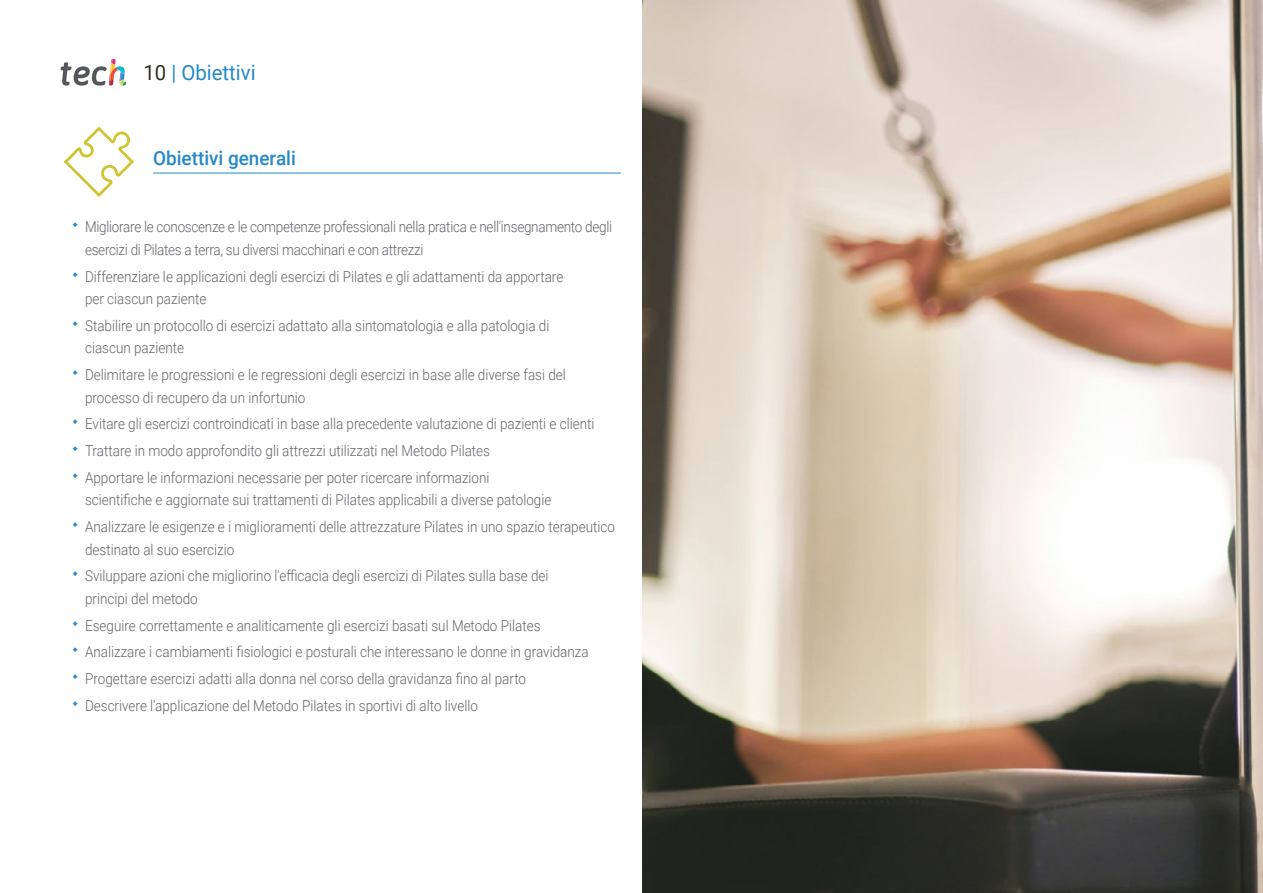
<style>
.page{position:relative;width:1263px;height:893px;background:#fff}
.page>*{position:absolute;margin:0;border:0;box-sizing:border-box;transform-origin:0 0}
.t1{font:21px "Roboto";color:#2488c9}
.t2{font:500 19.5px "Roboto";color:#2488c9}
.t3{font:300 15px/26.7px "Roboto";color:#61646a;scale:.9 1}
.t4{font:300 15px/22.5px "Roboto";letter-spacing:-.02em;color:#61646a;scale:.9 1}
.s1{color:#312e20}
</style>
<div class="page">
<svg style="left:61px;top:59px;width:65px;height:27px"></svg>
<img style="left:642px;top:0;width:621px;height:893px">
<hr style="left:153px;top:173px;width:468px;height:1px;background:#2488c9">
<svg style="left:64px;top:126px;width:70px;height:71px"></svg>
<h1 class="t1" style="left:144px;top:57px;width:114px"><span class="s1">10</span> | Obiettivi</h1>
<h2 class="t2" style="left:153px;top:144px;width:144px">Obiettivi generali</h2>
<p class="t4" style="left:85px;top:215px;width:587px">Migliorare le conoscenze e le competenze professionali nella pratica e nell'insegnamento degli esercizi di Pilates a terra, su diversi macchinari e con attrezzi</p>
<p class="t3" style="left:85px;top:264px;width:533px;line-height:22.5px">Differenziare le applicazioni degli esercizi di Pilates e gli adattamenti da apportare per ciascun paziente</p>
<p class="t3" style="left:85px;top:314px;width:518px;line-height:22.5px">Stabilire un protocollo di esercizi adattato alla sintomatologia e alla patologia di ciascun paziente</p>
<p class="t3" style="left:85px;top:363px;width:536px;line-height:22.5px">Delimitare le progressioni e le regressioni degli esercizi in base alle diverse fasi del processo di recupero da un infortunio</p>
<p class="t3" style="left:85px;top:410px;width:567px">Evitare gli esercizi controindicati in base alla precedente valutazione di pazienti e clienti<br>Trattare in modo approfondito gli attrezzi utilizzati nel Metodo Pilates<br>Apportare le informazioni necessarie per poter ricercare informazioni</p>
<p class="t3" style="left:85px;top:486px;width:590px">scientifiche e aggiornate sui trattamenti di Pilates applicabili a diverse patologie<br>Analizzare le esigenze e i miglioramenti delle attrezzature Pilates in uno spazio terapeutico</p>
<p class="t3" style="left:85px;top:535px;width:517px">destinato al suo esercizio<br>Sviluppare azioni che migliorino l'efficacia degli esercizi di Pilates sulla base dei</p>
<p class="t3" style="left:85px;top:585px;width:561px">principi del metodo<br>Eseguire correttamente e analiticamente gli esercizi basati sul Metodo Pilates Analizzare i cambiamenti fisiologici e posturali che interessano le donne in gravidanza Progettare esercizi adatti alla donna nel corso della gravidanza fino al parto Descrivere l'applicazione del Metodo Pilates in sportivi di alto livello</p>
</div>
